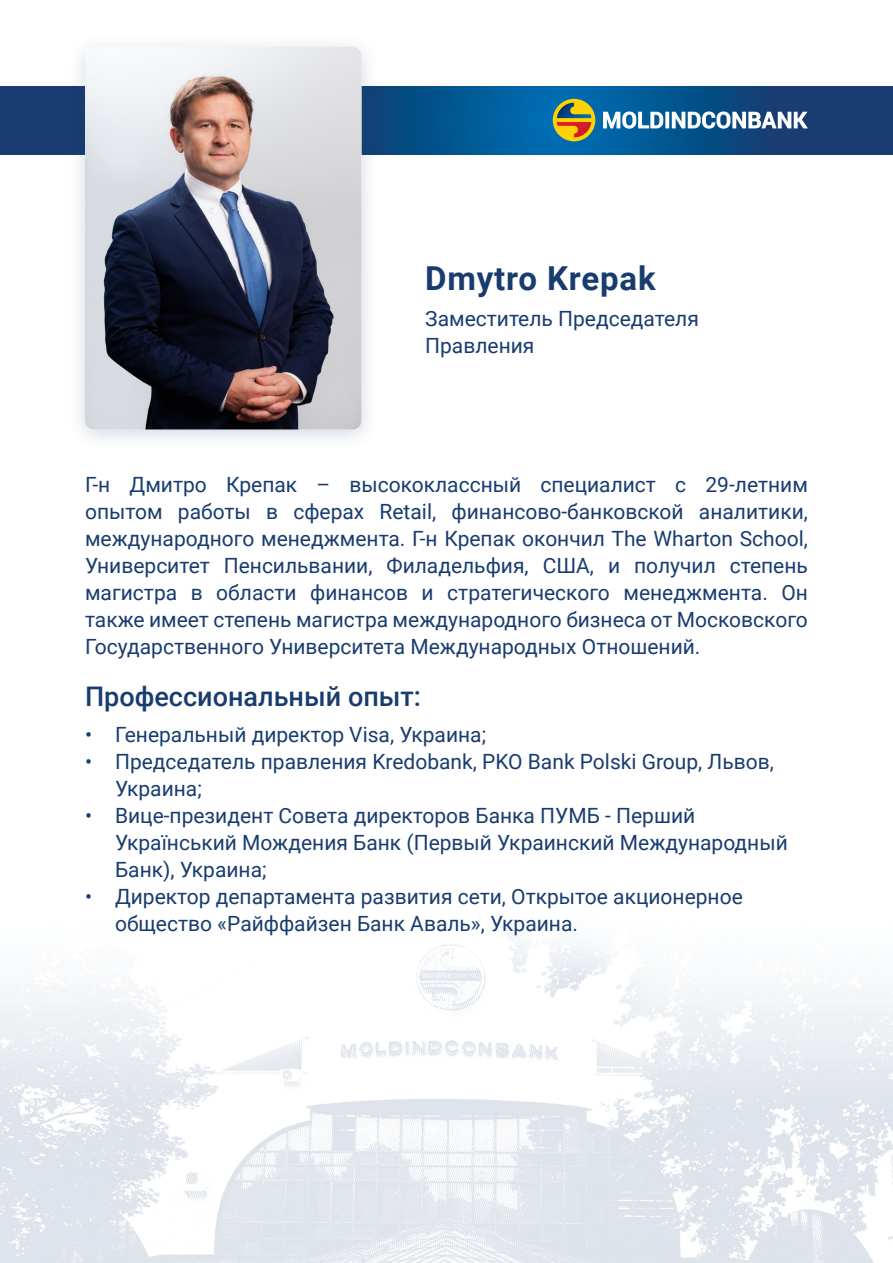
<style>
.page{position:relative;width:893px;height:1263px;background:#fff}
.page>*{position:absolute;margin:0;border:0;box-sizing:border-box;transform-origin:0 0}
.t1{font:700 33px "Roboto";letter-spacing:.025em;color:#193c6f}
.t2{font:500 27px "Roboto";color:#193c6f}
.base{font:21px/27px "Roboto";color:#193c6f}
</style>
<div class="page">
<img style="left:0;top:154px;width:893px;height:1109px">
<svg style="left:0;top:86px;width:893px;height:68px"></svg>
<svg style="left:603px;top:111px;width:205px;height:18px"></svg>
<div style="left:553px;top:99px;width:42px;height:42px;background:#fdd301;border-radius:50%"></div>
<svg style="left:557px;top:103px;width:34px;height:34px"></svg>
<div style="left:66px;top:32px;width:314px;height:421px;background:#193c6f;opacity:.2"></div>
<img style="left:85px;top:47px;width:276px;height:382px">
<h1 class="t1" style="left:425px;top:255px;width:232px">Dmytro Krepak</h1>
<p class="base" style="left:425px;top:304px;width:275px">Заместитель Председателя<br>Правления</p>
<p class="base" style="left:85px;top:470px;width:724px;text-align:justify">Г-н Дмитро Крепак – высококлассный специалист с 29-летним опытом работы в сферах Retail, финансово-банковской аналитики, международного менеджмента. Г-н Крепак окончил The Wharton School, Университет Пенсильвании, Филадельфия, США, и получил степень магистра в области финансов и стратегического менеджмента. Он также имеет степень магистра международного бизнеса от Московского Государственного Университета Международных Отношений.</p>
<h2 class="t2" style="left:85px;top:678px;width:338px">Профессиональный опыт:</h2>
<p class="base" style="left:85px;top:720px;width:403px">• Генеральный директор Visa, Украина;</p>
<p class="base" style="left:115px;top:747px;width:660px;text-indent:-30px">• Председатель правления Kredobank, PKO Bank Polski Group, Львов,<br>Украина;</p>
<p class="base" style="left:115px;top:801px;width:674px;text-indent:-30px">• Вице-президент Совета директоров Банка ПУМБ - Перший<br>Український Мождения Банк (Первый Украинский Международный<br>Банк), Украина;</p>
<p class="base" style="left:115px;top:882px;width:629px;text-indent:-30px">• Директор департамента развития сети, Открытое акционерное общество «Райффайзен Банк Аваль», Украина.</p>
</div>
